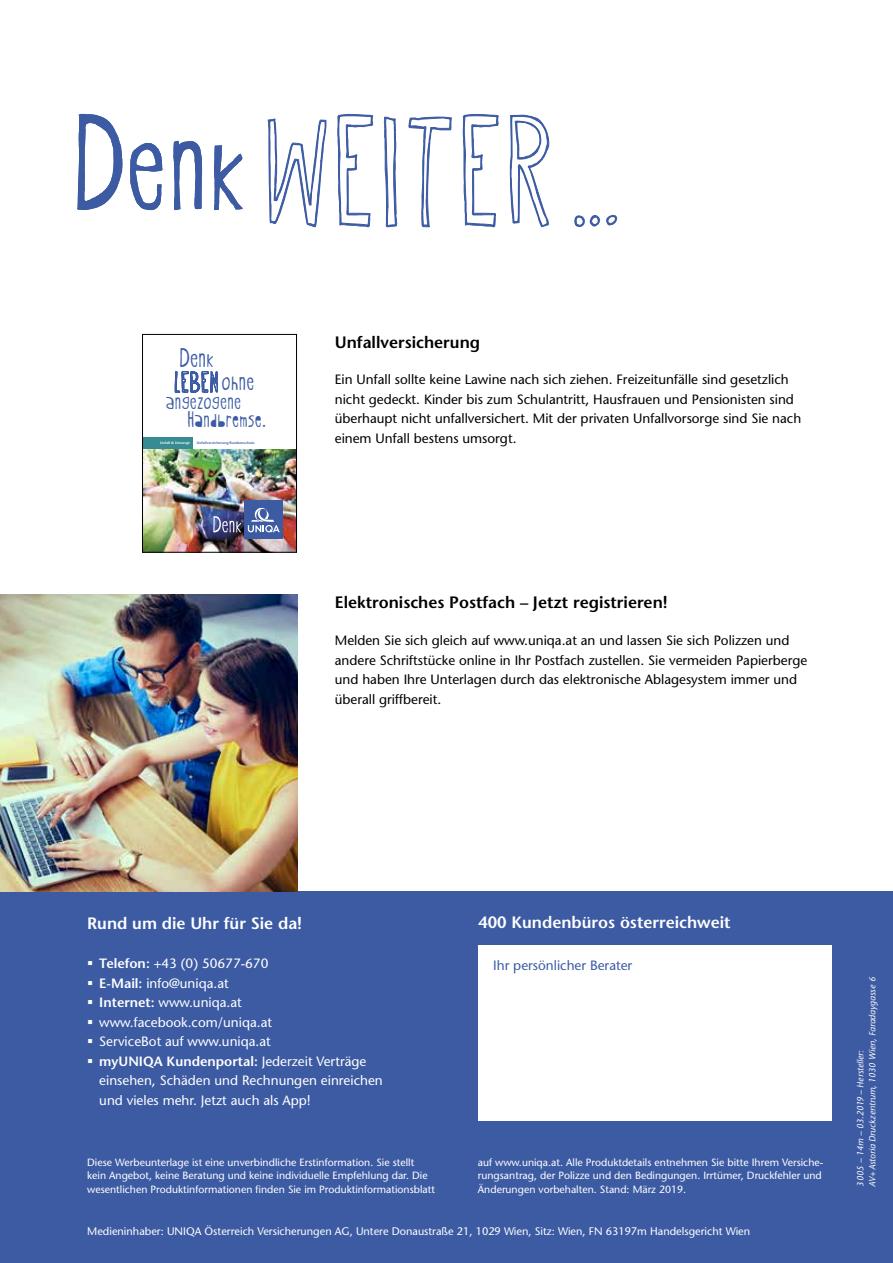
<style>
.page{position:relative;width:893px;height:1263px;background:#fff}
.page>*{position:absolute;margin:0;border:0;box-sizing:border-box;transform-origin:0 0}
.t1{font:174.3px "Oyster Outline CEE";letter-spacing:.03em;color:#3c5ba3}
.t2{font:29.85px "Oyster CEE";color:#3c5ba3}
.t3{font:28.5px "Oyster CEE";color:#3c5ba3}
.t4{font:25.35px "Oyster CEE";letter-spacing:.03em;color:#3c5ba3}
.t5{font:25.05px "Oyster Stencil CEE";letter-spacing:.03em;color:#3c5ba3}
.t6{font:600 16.5px "Stone Sans";color:#000}
.t7{font:600 16.5px "Stone Sans";color:#fff}
.t8{font:13.5px/19.5px "Stone Sans";color:#000}
.t9{font:13.5px/19.5px "Stone Sans";color:#fff}
.t10{font:13.5px "Stone Sans";color:#3c5ba3}
.t11{font:10.95px "Stone Sans";color:#fff}
.t12{font:10.5px/13.5px "Stone Sans";color:#fff}
.t13{font:italic 9px/12px "Stone Sans";color:#fff}
.t14{font:600 3.6px "Stone Sans";color:#3c5ba3}
.t15{font:600 3.6px "Stone Sans";color:#fff}
.s1{font-family:"Oyster CEE";font-size:151.5px}
.s2{font-family:"Oyster CEE"}
.s3{font-weight:600}
</style>
<div class="page">
<div style="left:0;top:891px;width:893px;height:372px;background:#3c5ba3"></div>
<div style="left:478px;top:945px;width:353px;height:176px;background:#fff"></div>
<svg style="left:267px;top:118px;width:60px;height:110px"></svg>
<svg style="left:337px;top:114px;width:37px;height:114px"></svg>
<svg style="left:383px;top:116px;width:15px;height:112px"></svg>
<svg style="left:408px;top:116px;width:44px;height:112px"></svg>
<svg style="left:462px;top:114px;width:37px;height:114px"></svg>
<svg style="left:509px;top:114px;width:41px;height:114px"></svg>
<svg style="left:574px;top:214px;width:44px;height:13px"></svg>
<div style="left:143px;top:437px;width:50px;height:12px;background:#378c94"></div>
<svg style="left:175px;top:371px;width:43px;height:22px"></svg>
<img style="left:144px;top:449px;width:151px;height:101px">
<div style="left:245px;top:501px;width:38px;height:38px;background:#3c5ba3"></div>
<svg style="left:248px;top:508px;width:32px;height:24px"></svg>
<svg style="left:213px;top:516px;width:28px;height:16px"></svg>
<div style="left:142px;top:334px;width:155px;height:218px;border:1px solid #000"></div>
<img style="left:0;top:594px;width:298px;height:297px">
<h1 class="t1" style="left:74px;top:86px;width:548px"><span class="s1">Denk</span>WEITER …</h1>
<h2 class="t2" style="left:180px;top:343px;width:35px">Denk</h2>
<h3 class="t3" style="left:222px;top:367px;width:34px">ohne</h3>
<h3 class="t4" style="left:166px;top:389px;width:76px">angezogene</h3>
<h3 class="t5" style="left:188px;top:407px;width:79px">Handbremse<span class="s2">.</span></h3>
<p class="t6" style="left:335px;top:332px;width:147px">Unfallversicherung</p>
<p class="t8" style="left:335px;top:370px;width:468px">Ein Unfall sollte keine Lawine nach sich ziehen. Freizeitunfälle sind gesetzlich nicht gedeckt. Kinder bis zum Schulantritt, Hausfrauen und Pensionisten sind überhaupt nicht unfallversichert. Mit der privaten Unfallvorsorge sind Sie nach</p>
<p class="t14" style="left:197px;top:441px;width:60px">Unfallversicherung Rundumschutz</p>
<p class="t8" style="left:335px;top:428px;width:183px">einem Unfall bestens umsorgt.</p>
<p class="t15" style="left:160px;top:441px;width:31px">Unfall &amp; Umsorgt</p>
<p class="t6" style="left:335px;top:592px;width:334px">Elektronisches Postfach – Jetzt registrieren!</p>
<p class="t8" style="left:335px;top:631px;width:474px">Melden Sie sich gleich auf www.uniqa.at an und lassen Sie sich Polizzen und andere Schriftstücke online in Ihr Postfach zustellen. Sie vermeiden Papierberge und haben Ihre Unterlagen durch das elektronische Ablagesystem immer und überall griffbereit.</p>
<p class="t7" style="left:87px;top:913px;width:216px">Rund um die Uhr für Sie da!</p>
<p class="t7" style="left:478px;top:912px;width:254px">400 Kundenbüros österreichweit</p>
<p class="t9" style="left:87px;top:954px;width:183px">▪ <span class="s3">Telefon:</span> +43 (0) 50677-670</p>
<p class="t9" style="left:87px;top:973px;width:143px">▪ <span class="s3">E-Mail:</span> info@uniqa.at</p>
<p class="t9" style="left:87px;top:993px;width:156px">▪ <span class="s3">Internet:</span> www.uniqa.at</p>
<p class="t9" style="left:87px;top:1012px;width:186px">▪ www.facebook.com/uniqa.at</p>
<p class="t9" style="left:87px;top:1032px;width:185px">▪ ServiceBot auf www.uniqa.at</p>
<p class="t9" style="left:99px;top:1051px;width:285px;text-indent:-12px">▪ <span class="s3">myUNIQA Kundenportal:</span> Jederzeit Verträge einsehen, Schäden und Rechnungen einreichen und vieles mehr. Jetzt auch als App!</p>
<p class="t10" style="left:493px;top:957px;width:141px">Ihr persönlicher Berater</p>
<p class="t12" style="left:87px;top:1155px;width:349px">Diese Werbeunterlage ist eine unverbindliche Erstinformation. Sie stellt kein Angebot, keine Beratung und keine individuelle Empfehlung dar. Die wesentlichen Produktinformationen finden Sie im Produktinformationsblatt</p>
<p class="t12" style="left:478px;top:1155px;width:347px">auf www.uniqa.at. Alle Produktdetails entnehmen Sie bitte Ihrem Versiche&shy;rungsantrag, der Polizze und den Bedingungen. Irrtümer, Druckfehler und<br>Änderungen vorbehalten. Stand: März 2019.</p>
<p class="t11" style="left:87px;top:1225px;width:665px">Medieninhaber: UNIQA Österreich Versicherungen AG, Untere Donaustraße 21, 1029 Wien, Sitz: Wien, FN 63197m Handelsgericht Wien</p>
<p class="t13" style="left:854px;top:1187px;width:211px;rotate:-90deg">3005 – 14m – 03.2019 – Hersteller:<br>AV+Astoria Druckzentrum, 1030 Wien, Faradaygasse 6</p>
</div>
